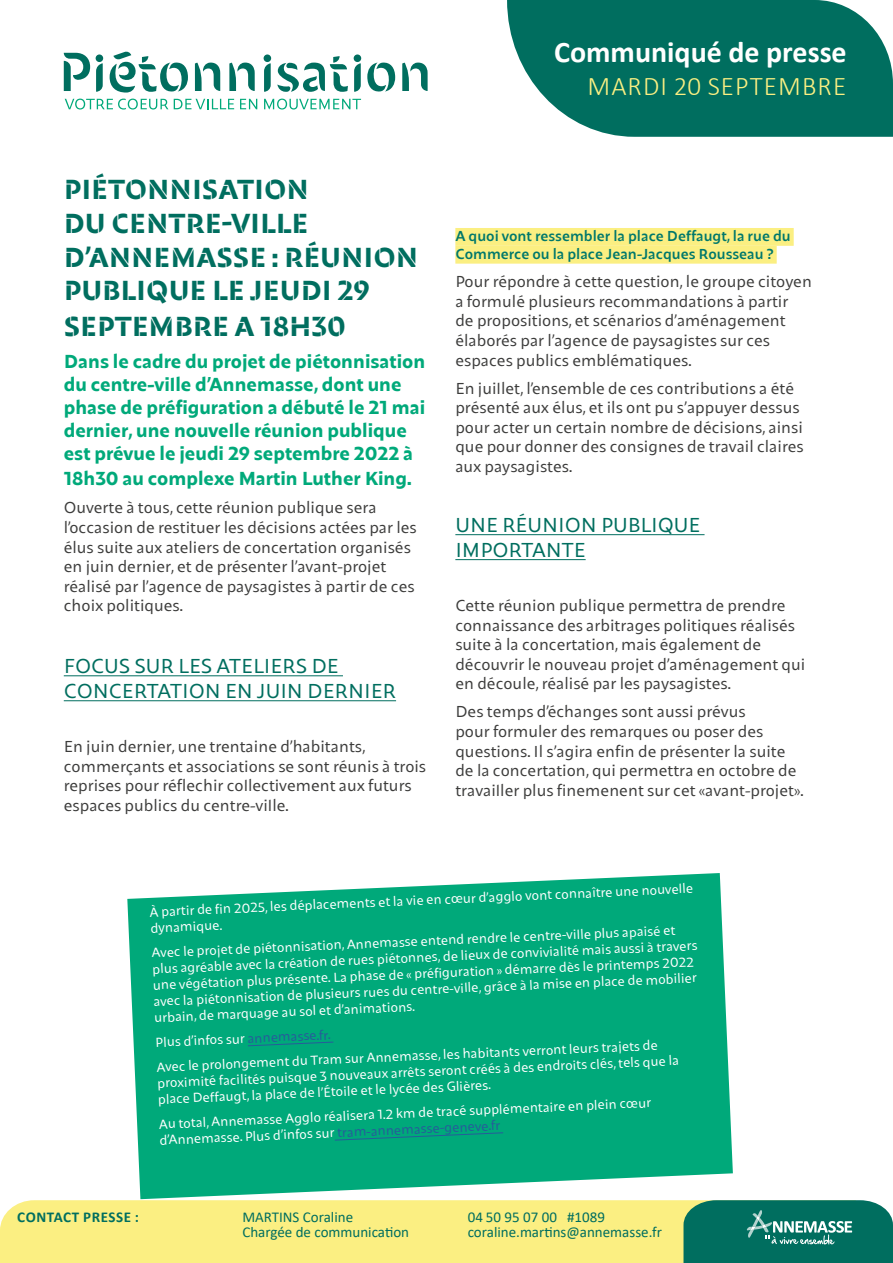
<style>
.page{position:relative;width:893px;height:1263px;background:#fff}
.page>*{position:absolute;margin:0;border:0;box-sizing:border-box;transform-origin:0 0}
.t1{font:700 30px "Calibri";color:#fff}
.t2{font:700 28.2px/34.3px "Maipo Sans Stencil";color:#006e5f}
.t3{font:300 27px "Calibri";letter-spacing:.04em;color:#fbef82}
.t4{font:20.85px/24.9px "Maipo Sans";color:#006e5f}
.t5{font:700 19.35px/23.1px "Maipo Sans";color:#00a97a}
.t6{font:16.35px/19.6px "Maipo Sans";color:#3c3c3b}
.t7{font:15px/15px "Calibri";color:#006e5f}
.t8{font:700 15px "Calibri";letter-spacing:.04em;color:#006e5f}
.t9{font:600 14.85px/17.9px "Maipo Sans";color:#00786b}
.t10{font:13.5px/15.9px "Maipo Sans";color:#fff}
.s1{color:#275b9b}
</style>
<div class="page">
<svg style="left:64px;top:53px;width:26px;height:38px"></svg>
<svg style="left:264px;top:63px;width:7px;height:29px"></svg>
<div style="left:264px;top:54px;width:7px;height:8px;background:#006e5f;border-radius:50%"></div>
<svg style="left:354px;top:63px;width:7px;height:29px"></svg>
<div style="left:354px;top:54px;width:7px;height:8px;background:#006e5f;border-radius:50%"></div>
<svg style="left:96px;top:63px;width:7px;height:29px"></svg>
<div style="left:96px;top:54px;width:7px;height:8px;background:#006e5f;border-radius:50%"></div>
<svg style="left:195px;top:63px;width:25px;height:28px"></svg>
<svg style="left:229px;top:63px;width:26px;height:28px"></svg>
<svg style="left:402px;top:63px;width:26px;height:28px"></svg>
<svg style="left:367px;top:62px;width:28px;height:30px"></svg>
<svg style="left:110px;top:51px;width:78px;height:42px"></svg>
<svg style="left:277px;top:56px;width:71px;height:36px"></svg>
<svg style="left:65px;top:99px;width:103px;height:11px"></svg>
<svg style="left:174px;top:99px;width:60px;height:10px"></svg>
<svg style="left:240px;top:99px;width:17px;height:10px"></svg>
<svg style="left:264px;top:99px;width:97px;height:11px"></svg>
<div style="left:0;top:1200px;width:683px;height:63px;background:#fbef82"></div>
<svg style="left:683px;top:1200px;width:210px;height:63px;background:#187b6b"></svg>
<svg style="left:507px;top:0;width:386px;height:137px;background:#197c6e"></svg>
<hr style="left:64px;top:675px;width:279px;height:1px;background:#006e5f">
<hr style="left:64px;top:700px;width:332px;height:1px;background:#006e5f">
<div style="left:455px;top:228px;width:339px;height:18px;background:#fbef82"></div>
<div style="left:455px;top:246px;width:322px;height:18px;background:#fbef82"></div>
<hr style="left:455px;top:534px;width:249px;height:1px;background:#006e5f">
<hr style="left:455px;top:559px;width:131px;height:1px;background:#006e5f">
<svg style="left:127px;top:873px;width:606px;height:326px;background:#19b187"></svg>
<svg style="left:247px;top:1041px;width:87px;height:5px"></svg>
<svg style="left:334px;top:1132px;width:170px;height:9px;background:#04a07d"></svg>
<h1 class="t1" style="left:554px;top:31px;width:294px">Communiqué de presse</h1>
<h3 class="t3" style="left:587px;top:70px;width:260px">MARDI 20 SEPTEMBRE</h3>
<h2 class="t2" style="left:64px;top:171px;width:356px">PIÉTONNISATION<br>DU CENTRE-VILLE<br>D’ANNEMASSE : RÉUNION<br>PUBLIQUE LE JEUDI 29<br>SEPTEMBRE A 18H30</h2>
<p class="t5" style="left:64px;top:348px;width:363px">Dans le cadre du projet de piétonnisation du centre-ville d’Annemasse, dont une phase de préfiguration a débuté le 21 mai dernier, une nouvelle réunion publique est prévue le jeudi 29 septembre 2022 à</p>
<p class="t5" style="left:64px;top:466px;width:349px">18h30 au complexe Martin Luther King.</p>
<p class="t6" style="left:64px;top:497px;width:354px">Ouverte à tous, cette réunion publique sera l’occasion de restituer les décisions actées par les élus suite aux ateliers de concertation organisés en juin dernier, et de présenter l’avant-projet réalisé par l’agence de paysagistes à partir de ces choix politiques.</p>
<p class="t4" style="left:64px;top:652px;width:334px">FOCUS SUR LES ATELIERS DE<br>CONCERTATION EN JUIN DERNIER</p>
<p class="t6" style="left:64px;top:736px;width:364px">En juin dernier, une trentaine d’habitants, commerçants et associations se sont réunis à trois reprises pour réflechir collectivement aux futurs espaces publics du centre-ville.</p>
<p class="t9" style="left:455px;top:227px;width:337px">A quoi vont ressembler la place Deffaugt, la rue du<br>Commerce ou la place Jean-Jacques Rousseau ?</p>
<p class="t6" style="left:455px;top:271px;width:358px">Pour répondre à cette question, le groupe citoyen a formulé plusieurs recommandations à partir<br>de propositions, et scénarios d’aménagement élaborés par l’agence de paysagistes sur ces espaces publics emblématiques.</p>
<p class="t6" style="left:455px;top:377px;width:350px">En juillet, l’ensemble de ces contributions a été présenté aux élus, et ils ont pu s’appuyer dessus pour acter un certain nombre de décisions, ainsi que pour donner des consignes de travail claires aux paysagistes.</p>
<p class="t4" style="left:455px;top:511px;width:247px">UNE RÉUNION PUBLIQUE<br>IMPORTANTE</p>
<p class="t6" style="left:455px;top:595px;width:352px">Cette réunion publique permettra de prendre connaissance des arbitrages politiques réalisés suite à la concertation, mais également de découvrir le nouveau projet d’aménagement qui en découle, réalisé par les paysagistes.</p>
<p class="t6" style="left:455px;top:701px;width:349px">Des temps d’échanges sont aussi prévus<br>pour formuler des remarques ou poser des questions. Il s’agira enfin de présenter la suite de la concertation, qui permettra en octobre de travailler plus finemenent sur cet «avant-projet».</p>
<p class="t10" style="left:149px;top:906px;width:546px;line-height:14.2px;rotate:-3deg">À partir de fi n 2025, les déplacements et la vie en cœur d’agglo vont connaître une nouvelle dynamique.</p>
<p class="t10" style="left:151px;top:946px;width:548px;rotate:-3deg">Avec le projet de piétonnisation, Annemasse entend rendre le centre-ville plus apaisé et plus agréable avec la création de rues piétonnes, de lieux de convivialité mais aussi à travers une végétation plus présente. La phase de « préfi guration » démarre dès le printemps 2022 avec la piétonnisation de plusieurs rues du centre-ville, grâce à la mise en place de mobilier urbain, de marquage au sol et d’animations.</p>
<p class="t10" style="left:154px;top:1029px;width:503px;line-height:26.7px;rotate:-3deg">Plus d’infos sur <span class="s1">annemasse.fr.<br></span>Avec le prolongement du Tram sur Annemasse, les habitants verront leurs trajets de</p>
<p class="t10" style="left:157px;top:1077px;width:524px;line-height:15.5px;rotate:-3deg">proximité facilités puisque 3 nouveaux arrêts seront créés à des endroits clés, tels que la place Deff augt, la place de l’Étoile et le lycée des Glières.</p>
<p class="t10" style="left:159px;top:1118px;width:494px;line-height:15px;rotate:-3deg">Au total, Annemasse Agglo réalisera 1.2 km de tracé supplémentaire en plein cœur d’Annemasse. Plus d’infos sur <span class="s1">tram-annemasse-geneve.fr</span></p>
<p class="t8" style="left:17px;top:1206px;width:123px">CONTACT PRESSE :</p>
<p class="t7" style="left:242px;top:1209px;width:168px">MARTINS Coraline<br>Chargée de communication</p>
<p class="t7" style="left:468px;top:1209px;width:196px">04 50 95 07 00 #1089 coraline.martins@annemasse.fr</p>
</div>
